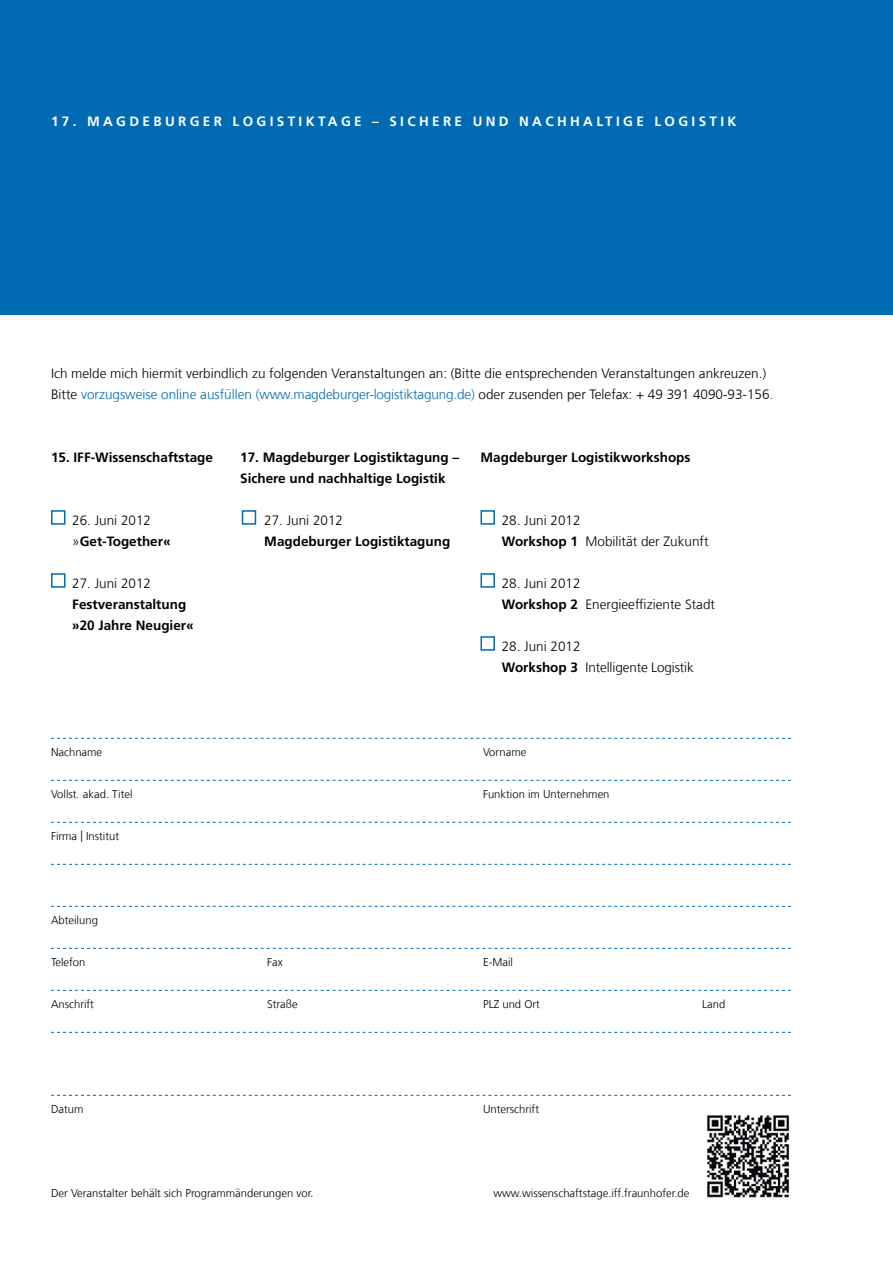
<style>
.page{position:relative;width:893px;height:1263px;background:#fff}
.page>*{position:absolute;margin:0;border:0;box-sizing:border-box;transform-origin:0 0}
.t1{font:300 13.5px/21px "Frutiger LT Com";color:#000}
.t2{font:700 13.5px/21px "Frutiger LT Com";color:#000}
.t3{font:700 13.5px "Frutiger LT Com";letter-spacing:.25em;color:#fff}
.t4{font:300 11.25px "Frutiger LT Com";color:#000}
.s1{color:#006ab3}
.s2{font-weight:300}
.s3{font-weight:700}
</style>
<div class="page">
<div style="left:0;top:0;width:893px;height:315px;background:#006ab3"></div>
<div style="left:51px;top:510px;width:14px;height:15px;background:#fff;border:2px solid #006ab3"></div>
<div style="left:51px;top:573px;width:14px;height:15px;background:#fff;border:2px solid #006ab3"></div>
<svg style="left:51px;top:738px;width:740px;height:1px"></svg>
<svg style="left:51px;top:780px;width:740px;height:1px"></svg>
<svg style="left:51px;top:822px;width:740px;height:1px"></svg>
<svg style="left:51px;top:864px;width:740px;height:1px"></svg>
<svg style="left:51px;top:906px;width:740px;height:1px"></svg>
<svg style="left:51px;top:948px;width:740px;height:1px"></svg>
<svg style="left:51px;top:990px;width:740px;height:1px"></svg>
<svg style="left:51px;top:1032px;width:740px;height:1px"></svg>
<svg style="left:51px;top:1095px;width:740px;height:1px"></svg>
<div style="left:480px;top:510px;width:15px;height:15px;background:#fff;border:2px solid #006ab3"></div>
<div style="left:480px;top:573px;width:15px;height:15px;background:#fff;border:2px solid #006ab3"></div>
<div style="left:480px;top:636px;width:15px;height:15px;background:#fff;border:2px solid #006ab3"></div>
<img style="left:707px;top:1115px;width:83px;height:83px">
<div style="left:242px;top:510px;width:14px;height:15px;background:#fff;border:2px solid #006ab3"></div>
<p class="t3" style="left:51px;top:113px;width:687px">17. Magdeburger Logistiktage – Sichere und nachhal tige Logistik</p>
<p class="t1" style="left:51px;top:363px;width:724px">Ich melde mich hiermit verbindlich zu folgenden Veranstaltungen an: (Bitte die entsprechenden Veranstaltungen ankreuzen.)<br>Bitte <span class="s1">vorzugsweise online ausfüllen (www.magdeburger-logistiktagung.de)</span> oder zusenden per Telefax: + 49 391 4090-93-156<span class="s1">.</span></p>
<p class="t2" style="left:51px;top:446px;width:164px">15. IFF-Wissenschaftstage</p>
<p class="t2" style="left:72px;top:509px;width:100px"><span class="s2">26. Juni 2012 »</span>Get-Together«</p>
<p class="t1" style="left:72px;top:573px;width:80px">27. Juni 2012</p>
<p class="t2" style="left:72px;top:593px;width:123px">Festveranstaltung »20 Jahre Neugier«</p>
<p class="t2" style="left:240px;top:446px;width:221px">17. Magdeburger Logistiktagung –<br>Sichere und nachhaltige Logistik</p>
<p class="t1" style="left:264px;top:510px;width:80px">27. Juni 2012</p>
<p class="t2" style="left:264px;top:530px;width:188px">Magdeburger Logistiktagung</p>
<p class="t2" style="left:480px;top:446px;width:212px">Magdeburger Logistikworkshops</p>
<p class="t1" style="left:502px;top:510px;width:208px">28. Juni 2012<br><span class="s3">Workshop 1</span> Mobilität der Zukunft</p>
<p class="t1" style="left:502px;top:573px;width:215px">28. Juni 2012<br><span class="s3">Workshop 2</span> Energieeffiziente Stadt</p>
<p class="t1" style="left:502px;top:636px;width:194px">28. Juni 2012<br><span class="s3">Workshop 3</span> Intelligente Logistik</p>
<p class="t4" style="left:51px;top:745px;width:53px">Nachname</p>
<p class="t4" style="left:483px;top:745px;width:45px">Vorname</p>
<p class="t4" style="left:51px;top:787px;width:83px">Vollst. akad. Titel</p>
<p class="t4" style="left:483px;top:787px;width:128px">Funktion im Unternehmen</p>
<p class="t4" style="left:51px;top:829px;width:70px">Firma | Institut</p>
<p class="t4" style="left:51px;top:913px;width:48px">Abteilung</p>
<p class="t4" style="left:51px;top:955px;width:36px">Telefon</p>
<p class="t4" style="left:267px;top:955px;width:17px">Fax</p>
<p class="t4" style="left:483px;top:955px;width:31px">E-Mail</p>
<p class="t4" style="left:51px;top:997px;width:44px">Anschrift</p>
<p class="t4" style="left:267px;top:997px;width:32px">Straße</p>
<p class="t4" style="left:483px;top:997px;width:58px">PLZ und Ort</p>
<p class="t4" style="left:702px;top:997px;width:25px">Land</p>
<p class="t4" style="left:51px;top:1102px;width:34px">Datum</p>
<p class="t4" style="left:483px;top:1102px;width:58px">Unterschrift</p>
<p class="t4" style="left:51px;top:1186px;width:264px">Der Veranstalter behält sich Programmänderungen vor.</p>
<p class="t4" style="left:493px;top:1186px;width:198px">www.wissenschaftstage.iff.fraunhofer.de</p>
</div>
